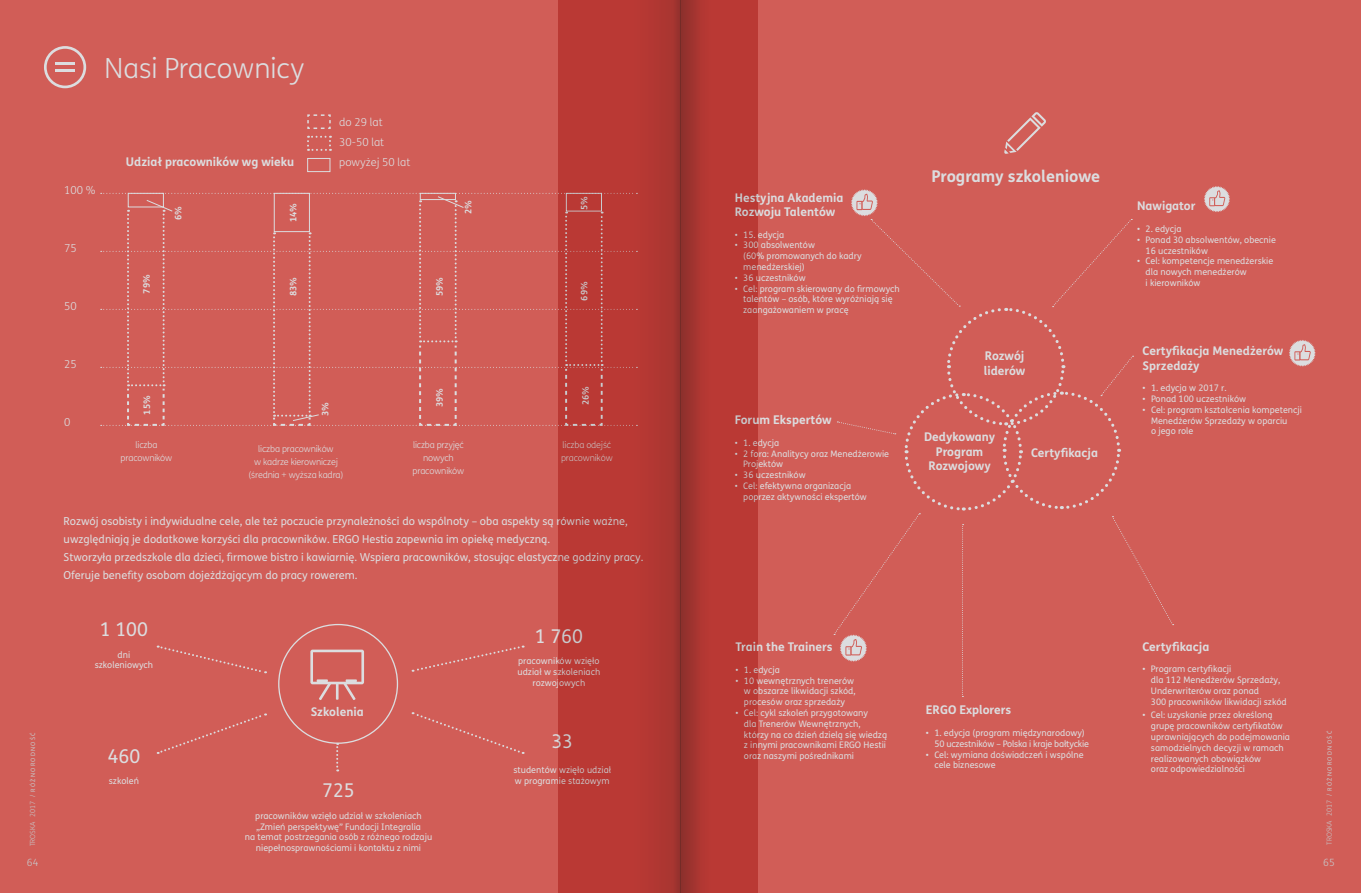
<style>
.page{position:relative;width:1361px;height:893px;background:#fff}
.page>*{position:absolute;margin:0;border:0;box-sizing:border-box;transform-origin:0 0}
.t1{font:300 27.8px "FS Me";color:#dcdddf}
.t2{font:19px "FS Me";color:#dcdddf}
.t3{font:700 16.2px "FS Me";color:#dcdddf}
.t4{font:700 12px/14.4px "FS Me";color:#dcdddf}
.t5{font:11px/18px "FS Me";color:#dcdddf}
.t6{font:300 11px "FS Me";color:#dcdddf}
.t7{font:300 10px "FS Me";color:#c7c8ca}
.t8{font:9px/10.8px "FS Me";color:#dcdddf}
.t9{font:300 9px/13px "FS Me";letter-spacing:-.02em;color:#dcdddf;text-align:center}
.t10{font:9px/10.8px "FS Me";letter-spacing:-.02em;color:#dcdddf}
.t11{font:700 9px "FS Me";letter-spacing:-.02em;color:#dcdddf}
.t12{font:6px "FS Me";letter-spacing:.22em;color:#c7c8ca}
.s1{font-weight:300;font-size:7px}
</style>
<div class="page">
<div style="left:680px;top:0;width:681px;height:893px;background:#d15d57"></div>
<div style="left:0;top:0;width:680px;height:893px;background:#d15d57"></div>
<svg style="left:44px;top:46px;width:42px;height:42px"></svg>
<hr style="left:55px;top:69px;width:20px;height:3px;background:#dcdddf">
<svg style="left:158px;top:645px;width:108px;height:29px"></svg>
<svg style="left:158px;top:713px;width:108px;height:41px"></svg>
<svg style="left:412px;top:645px;width:112px;height:27px"></svg>
<svg style="left:412px;top:712px;width:112px;height:42px"></svg>
<svg style="left:336px;top:743px;width:2px;height:28px"></svg>
<svg style="left:1004px;top:112px;width:42px;height:42px"></svg>
<div style="left:307px;top:158px;width:23px;height:14px;border:1px solid #dcdddf"></div>
<svg style="left:307px;top:136px;width:24px;height:15px"></svg>
<svg style="left:307px;top:114px;width:24px;height:15px"></svg>
<svg style="left:101px;top:193px;width:455px;height:233px"></svg>
<svg style="left:310px;top:650px;width:54px;height:50px"></svg>
<svg style="left:834px;top:189px;width:339px;height:508px"></svg>
<svg style="left:1204px;top:186px;width:26px;height:26px"></svg>
<svg style="left:1289px;top:340px;width:26px;height:27px"></svg>
<div style="left:558px;top:0;width:122px;height:893px;background:#ba3934"></div>
<div style="left:680px;top:0;width:77px;height:893px;background:#ba3934"></div>
<div style="left:680px;top:0;width:51px;height:893px;background:linear-gradient(to right,#94312d,#c63b36)"></div>
<div style="left:660px;top:0;width:20px;height:893px;background:linear-gradient(to right,#b33832,#9c332f)"></div>
<p class="t1" style="left:105px;top:49px;width:201px">Nasi Pracownicy</p>
<p class="t6" style="left:64px;top:182px;width:33px">100 %</p>
<p class="t6" style="left:64px;top:240px;width:14px">75</p>
<p class="t6" style="left:64px;top:298px;width:14px">50</p>
<p class="t4" style="left:126px;top:154px;width:170px">Udział pracowników wg wieku</p>
<p class="t6" style="left:339px;top:114px;width:45px">do 29 lat</p>
<p class="t6" style="left:339px;top:135px;width:47px">30-50 lat</p>
<p class="t6" style="left:339px;top:155px;width:73px">powyżej 50 lat</p>
<p class="t11" style="left:171px;top:220px;width:15px;rotate:-90deg">6%</p>
<p class="t11" style="left:286px;top:222px;width:20px;rotate:-90deg">14%</p>
<p class="t11" style="left:461px;top:214px;width:15px;rotate:-90deg">2%</p>
<p class="t11" style="left:577px;top:210px;width:15px;rotate:-90deg">5%</p>
<p class="t11" style="left:140px;top:294px;width:20px;rotate:-90deg">79%</p>
<p class="t11" style="left:286px;top:296px;width:20px;rotate:-90deg">83%</p>
<p class="t11" style="left:432px;top:296px;width:20px;rotate:-90deg">59%</p>
<p class="t11" style="left:577px;top:301px;width:20px;rotate:-90deg">69%</p>
<p class="t6" style="left:64px;top:356px;width:14px">25</p>
<p class="t6" style="left:64px;top:414px;width:8px">0</p>
<p class="t11" style="left:140px;top:415px;width:20px;rotate:-90deg">15%</p>
<p class="t11" style="left:318px;top:416px;width:15px;rotate:-90deg">3%</p>
<p class="t9" style="left:121px;top:438px;width:53px">liczba pracowników</p>
<p class="t9" style="left:254px;top:442px;width:85px">liczba pracowników w kadrze kierowniczej</p>
<p class="t9" style="left:248px;top:468px;width:97px">(średnia + wyższa kadra)</p>
<p class="t11" style="left:432px;top:407px;width:20px;rotate:-90deg">39%</p>
<p class="t11" style="left:579px;top:405px;width:20px;rotate:-90deg">26%</p>
<p class="t9" style="left:413px;top:438px;width:53px">liczba przyjęć nowych pracowników</p>
<p class="t9" style="left:561px;top:438px;width:53px;text-align:left">liczba odejść pracowników</p>
<p class="t5" style="left:64px;top:512px;width:581px">Rozwój osobisty i indywidualne cele, ale też poczucie przynależności do wspólnoty – oba aspekty są równie ważne, uwzględniają je dodatkowe korzyści dla pracowników. ERGO Hestia zapewnia im opiekę medyczną.<br>Stworzyła przedszkole dla dzieci, firmowe bistro i kawiarnię. Wspiera pracowników, stosując elastyczne godziny pracy.<br>Oferuje benefity osobom dojeżdżającym do pracy rowerem.</p>
<p class="t4" style="left:735px;top:190px;width:110px">Hestyjna Akademia<br>Rozwoju Talentów</p>
<p class="t8" style="left:735px;top:229px;width:51px">• 15. edycja</p>
<p class="t8" style="left:743px;top:240px;width:120px;text-indent:-9px">• 300 absolwentów<br>(60% promowanych do kadry menedżerskiej)</p>
<p class="t8" style="left:735px;top:272px;width:72px">• 36 uczestników</p>
<p class="t8" style="left:743px;top:283px;width:158px;text-indent:-9px">• Cel: program skierowany do firmowych talentów – osób, które wyróżniają się zaangażowaniem w pracę</p>
<p class="t4" style="left:735px;top:412px;width:99px">Forum Ekspertów</p>
<p class="t8" style="left:735px;top:437px;width:46px">• 1. edycja</p>
<p class="t8" style="left:743px;top:448px;width:147px;text-indent:-9px">• 2 fora: Analitycy oraz Menedżerowie<br>Projektów</p>
<p class="t8" style="left:735px;top:470px;width:72px">• 36 uczestników</p>
<p class="t8" style="left:743px;top:480px;width:125px;text-indent:-9px">• Cel: efektywna organizacja poprzez aktywności ekspertów</p>
<p class="t3" style="left:931px;top:164px;width:170px">Programy szkoleniowe</p>
<p class="t4" style="left:985px;top:348px;width:41px">Rozwój</p>
<p class="t4" style="left:984px;top:363px;width:43px">liderów</p>
<p class="t4" style="left:924px;top:429px;width:72px">Dedykowany</p>
<p class="t4" style="left:928px;top:444px;width:64px;text-align:center">Program<br>Rozwojowy</p>
<p class="t4" style="left:1031px;top:445px;width:68px">Certyfikacja</p>
<p class="t4" style="left:1137px;top:198px;width:60px">Nawigator</p>
<p class="t8" style="left:1137px;top:223px;width:46px">• 2. edycja</p>
<p class="t8" style="left:1145px;top:234px;width:132px;text-indent:-9px">• Ponad 30 absolwentów, obecnie<br>16 uczestników</p>
<p class="t8" style="left:1145px;top:256px;width:129px;text-indent:-9px">• Cel: kompetencje menedżerskie dla nowych menedżerów<br>i kierowników</p>
<p class="t4" style="left:1142px;top:343px;width:142px">Certyfikacja Menedżerów<br>Sprzedaży</p>
<p class="t8" style="left:1142px;top:382px;width:86px">• 1. edycja w 2017 r.</p>
<p class="t8" style="left:1142px;top:393px;width:105px">• Ponad 100 uczestników</p>
<p class="t8" style="left:1142px;top:404px;width:161px">• Cel: program kształcenia kompetencji</p>
<p class="t8" style="left:1151px;top:415px;width:138px">Menedżerów Sprzedaży w oparciu o jego role</p>
<p class="t2" style="left:100px;top:616px;width:50px">1 100</p>
<p class="t8" style="left:118px;top:649px;width:14px">dni</p>
<p class="t8" style="left:95px;top:660px;width:60px">szkoleniowych</p>
<p class="t2" style="left:535px;top:623px;width:50px">1 760</p>
<p class="t8" style="left:517px;top:655px;width:84px;text-align:center">pracowników wzięło udział w szkoleniach rozwojowych</p>
<p class="t4" style="left:1142px;top:639px;width:68px">Certyfikacja</p>
<p class="t8" style="left:1151px;top:663px;width:137px;text-indent:-9px">• Program certyfikacji<br>dla 112 Menedżerów Sprzedaży,<br>Underwriterów oraz ponad<br>300 pracowników likwidacji szkód</p>
<p class="t8" style="left:1151px;top:709px;width:141px;text-indent:-9px">• Cel: uzyskanie przez określoną grupę pracowników certyfikatów uprawniających do podejmowania samodzielnych decyzji w ramach realizowanych obowiązków<br>oraz odpowiedzialności</p>
<p class="t4" style="left:735px;top:639px;width:99px">Train the Trainers</p>
<p class="t8" style="left:735px;top:664px;width:46px">• 1. edycja</p>
<p class="t8" style="left:744px;top:675px;width:113px;text-indent:-9px">• 10 wewnętrznych trenerów w obszarze likwidacji szkód, procesów oraz sprzedaży</p>
<p class="t8" style="left:744px;top:707px;width:145px;text-indent:-9px">• Cel: cykl szkoleń przygotowany<br>dla Trenerów Wewnętrznych, którzy na co dzień dzielą się wiedzą z innymi pracownikami ERGO Hestii oraz naszymi pośrednikami</p>
<p class="t4" style="left:926px;top:702px;width:87px">ERGO Explorers</p>
<p class="t10" style="left:934px;top:727px;width:156px;text-indent:-9px">• 1. edycja (program międzynarodowy)<br>50 uczestników – Polska i kraje bałtyckie</p>
<p class="t8" style="left:934px;top:749px;width:151px;text-indent:-9px">• Cel: wymiana doświadczeń i wspólne cele biznesowe</p>
<p class="t4" style="left:311px;top:704px;width:55px">Szkolenia</p>
<p class="t12" style="left:29px;top:846px;width:116px;rotate:-90deg"><span class="s1">TROSKA 2017 /</span> RÓŻNORODNOŚĆ</p>
<p class="t12" style="left:1325px;top:845px;width:116px;rotate:-90deg"><span class="s1">TROSKA 2017 /</span> RÓŻNORODNOŚĆ</p>
<p class="t7" style="left:27px;top:856px;width:13px">64</p>
<p class="t7" style="left:1323px;top:856px;width:13px">65</p>
<p class="t2" style="left:551px;top:728px;width:23px">33</p>
<p class="t8" style="left:513px;top:764px;width:99px">studentów wzięło udział w programie stażowym</p>
<p class="t2" style="left:108px;top:743px;width:34px">460</p>
<p class="t8" style="left:109px;top:776px;width:32px">szkoleń</p>
<p class="t2" style="left:322px;top:777px;width:34px">725</p>
<p class="t8" style="left:245px;top:810px;width:189px;text-align:center">pracowników wzięło udział w szkoleniach „Zmień perspektywę” Fundacji Integralia<br>na temat postrzegania osób z różnego rodzaju niepełnosprawnościami i kontaktu z nimi</p>
</div>
